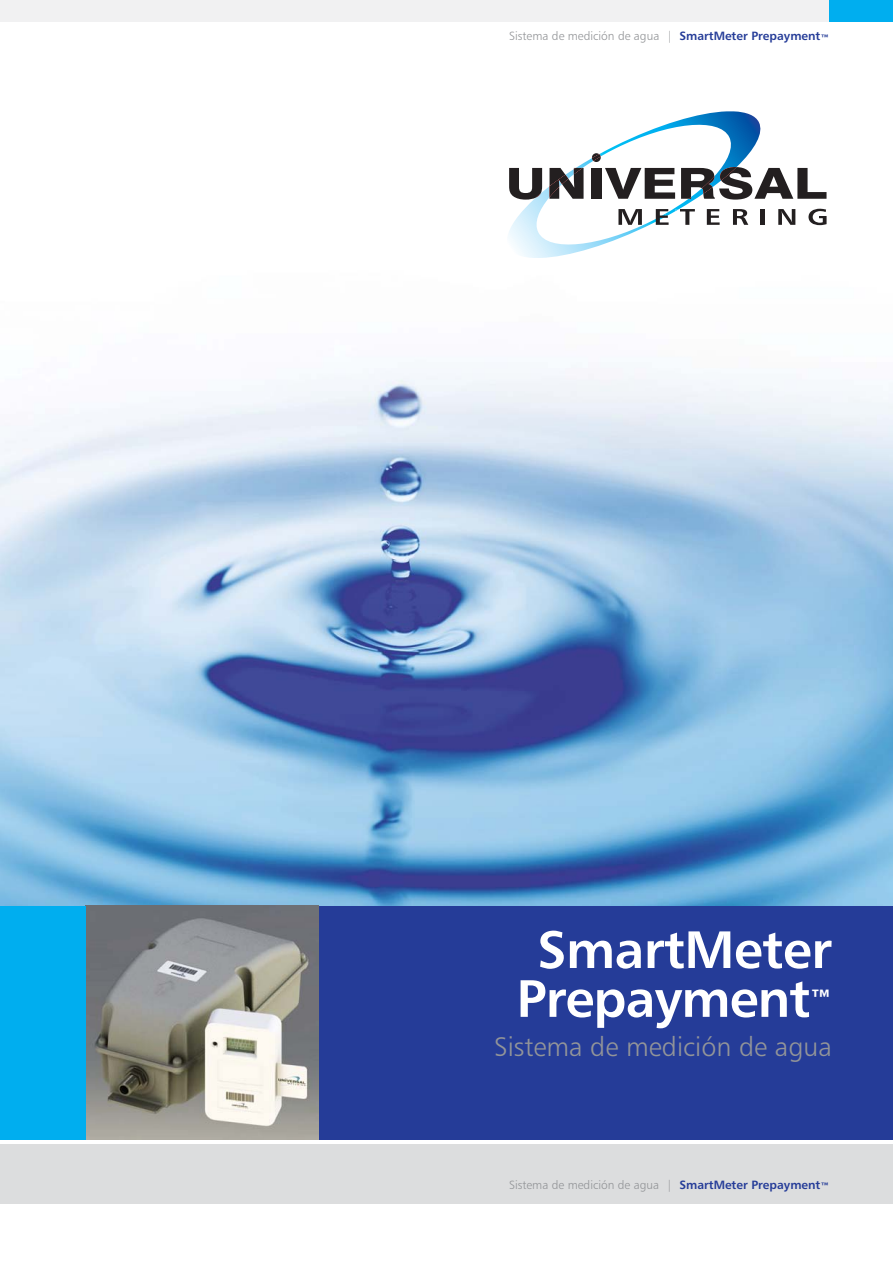
<style>
.page{position:relative;width:893px;height:1263px;background:#fff}
.page>*{position:absolute;margin:0;border:0;box-sizing:border-box;transform-origin:0 0}
.t1{font:52.65px/48.9px "Humanist 777 BT Bold B";letter-spacing:-.015em;color:#fff;text-align:center}
.t2{font:27px "Humanist 777 BT Light B";color:#939598}
.t3{font:12px "Humanist 777 BT Light B";color:#939598}
.s1{font-family:"Humanist 777 BT Bold B";color:#253c98}
</style>
<div class="page">
<img style="left:0;top:21px;width:893px;height:885px">
<div style="left:0;top:906px;width:893px;height:234px;background:#253c98"></div>
<img style="left:85px;top:906px;width:234px;height:234px">
<div style="left:0;top:906px;width:85px;height:234px;background:#00aeef"></div>
<div style="left:0;top:0;width:893px;height:21px;background:#f1f1f2"></div>
<div style="left:829px;top:0;width:64px;height:21px;background:#00aeef"></div>
<div style="left:0;top:1144px;width:893px;height:59px;background:#dcddde"></div>
<svg style="left:507px;top:111px;width:320px;height:147px"></svg>
<p class="t3" style="left:509px;top:31px;width:321px">Sistema de medición de agua | <span class="s1">SmartMeter Prepayment</span><sub>™</sub></p>
<h1 class="t1" style="left:516px;top:929px;width:317px">SmartMeter<br>Prepayment<sup>™</sup></h1>
<h2 class="t2" style="left:494px;top:1036px;width:339px">Sistema de medición de agua</h2>
<p class="t3" style="left:509px;top:1180px;width:322px">Sistema de medición de agua | <span class="s1">SmartMeter Prepayment</span><sub>™</sub></p>
</div>
